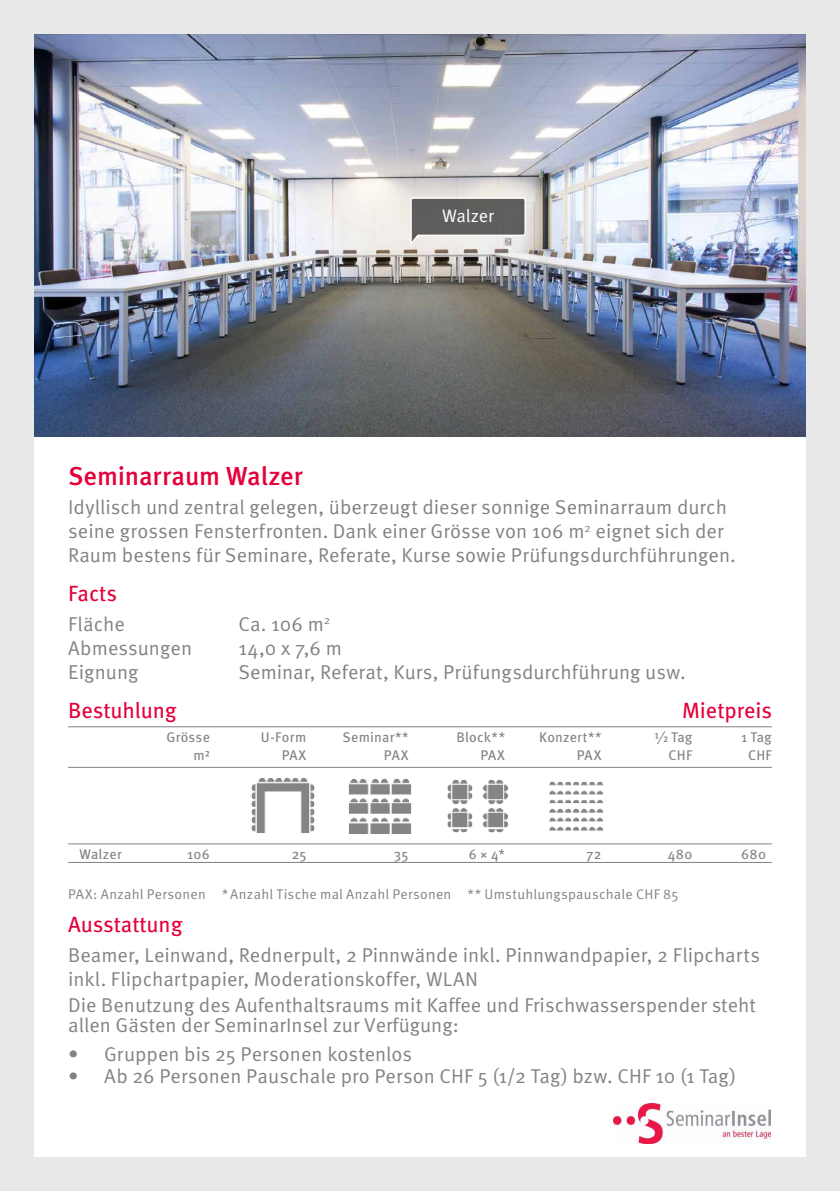
<style>
.page{position:relative;width:840px;height:1191px;background:#fff}
.page>*{position:absolute;margin:0;border:0;box-sizing:border-box;transform-origin:0 0}
.t1{font:500 26px "Meta OT";letter-spacing:-.01em;color:#e4003a}
.t2{font:22px "Meta OT";letter-spacing:-.005em;color:#e4003a}
.t3{font:20px/24px "Meta OT Norm";color:#828184}
.t4{font:18px "Meta OT Norm";color:#fff}
.t5{font:14px "Meta OT";letter-spacing:.015em;color:#828184}
.t6{font:14px "Meta OT Norm";letter-spacing:.015em;color:#828184}
</style>
<div class="page">
<div style="left:0;top:0;width:839px;height:1191px;background:#e8e8e9"></div>
<div style="left:34px;top:34px;width:771px;height:1123px;background:#fff"></div>
<img style="left:34px;top:34px;width:771px;height:403px">
<hr style="left:68px;top:726px;width:703px;height:1px;background:#828184">
<hr style="left:68px;top:767px;width:703px;height:1px;background:#828184">
<hr style="left:68px;top:843px;width:703px;height:1px;background:#828184">
<hr style="left:68px;top:862px;width:703px;height:1px;background:#828184">
<img style="left:251px;top:778px;width:64px;height:55px">
<img style="left:349px;top:779px;width:63px;height:55px">
<img style="left:447px;top:780px;width:61px;height:52px">
<img style="left:549px;top:782px;width:54px;height:49px">
<img style="left:613px;top:1103px;width:157px;height:40px">
<svg style="left:410px;top:197px;width:115px;height:49px;background:#888685"></svg>
<p class="t4" style="left:442px;top:205px;width:53px">Walzer</p>
<h1 class="t1" style="left:68px;top:459px;width:236px">Seminarraum Walzer</h1>
<p class="t3" style="left:68px;top:495px;width:669px">Idyllisch und zentral gelegen, überzeugt dieser sonnige Seminarraum durch seine grossen Fensterfronten. Dank einer Grösse von 106 m<sup>2</sup> eignet sich der<br>Raum bestens für Seminare, Referate, Kurse sowie Prüfungsdurchführungen.</p>
<p class="t2" style="left:68px;top:580px;width:50px">Facts</p>
<p class="t3" style="left:68px;top:612px;width:58px">Fläche</p>
<p class="t3" style="left:238px;top:612px;width:93px">Ca. 106 m<sup>2</sup></p>
<p class="t3" style="left:68px;top:636px;width:125px">Abmessungen</p>
<p class="t3" style="left:238px;top:636px;width:105px">14,0 x 7,6 m</p>
<p class="t3" style="left:68px;top:660px;width:72px">Eignung</p>
<p class="t3" style="left:238px;top:660px;width:448px">Seminar, Referat, Kurs, Prüfungsdurchführung usw.</p>
<p class="t2" style="left:68px;top:697px;width:110px">Bestuhlung</p>
<p class="t2" style="left:681px;top:697px;width:91px">Mietpreis</p>
<p class="t5" style="left:166px;top:728px;width:45px">Grösse</p>
<p class="t5" style="left:261px;top:728px;width:47px">U-Form</p>
<p class="t5" style="left:342px;top:728px;width:67px">Seminar**</p>
<p class="t5" style="left:456px;top:728px;width:50px">Block**</p>
<p class="t5" style="left:539px;top:728px;width:64px">Konzert**</p>
<p class="t5" style="left:654px;top:728px;width:40px">½ Tag</p>
<p class="t5" style="left:740px;top:728px;width:32px">1 Tag</p>
<p class="t5" style="left:193px;top:746px;width:18px">m2</p>
<p class="t5" style="left:281px;top:746px;width:26px">PAX</p>
<p class="t5" style="left:383px;top:746px;width:26px">PAX</p>
<p class="t5" style="left:480px;top:746px;width:26px">PAX</p>
<p class="t5" style="left:576px;top:746px;width:26px">PAX</p>
<p class="t5" style="left:668px;top:746px;width:25px">CHF</p>
<p class="t5" style="left:747px;top:746px;width:25px">CHF</p>
<p class="t5" style="left:79px;top:845px;width:44px">Walzer</p>
<p class="t5" style="left:187px;top:845px;width:24px">106</p>
<p class="t5" style="left:291px;top:845px;width:16px">25</p>
<p class="t5" style="left:394px;top:845px;width:16px">35</p>
<p class="t5" style="left:468px;top:845px;width:38px">6 × 4*</p>
<p class="t5" style="left:586px;top:845px;width:17px">72</p>
<p class="t5" style="left:667px;top:845px;width:26px">480</p>
<p class="t5" style="left:740px;top:845px;width:26px">680</p>
<p class="t6" style="left:68px;top:885px;width:611px">PAX: Anzahl Personen *Anzahl Tische mal Anzahl Personen ** Umstuhlungspauschale CHF 85</p>
<p class="t2" style="left:68px;top:911px;width:116px">Ausstattung</p>
<p class="t3" style="left:68px;top:942px;width:693px;line-height:24.8px">Beamer, Leinwand, Rednerpult, 2 Pinnwände inkl. Pinnwandpapier, 2 Flipcharts inkl. Flipchartpapier, Moderationskoffer, WLAN<br>Die Benutzung des Aufenthaltsraums mit Kaffee und Frischwasserspender steht</p>
<p class="t3" style="left:68px;top:1012px;width:392px">allen Gästen der SeminarInsel zur Verfügung:</p>
<p class="t3" style="left:68px;top:1042px;width:345px">• Gruppen bis 25 Personen kostenlos</p>
<p class="t3" style="left:68px;top:1064px;width:669px">• Ab 26 Personen Pauschale pro Person CHF 5 (1/2 Tag) bzw. CHF 10 (1 Tag)</p>
</div>
